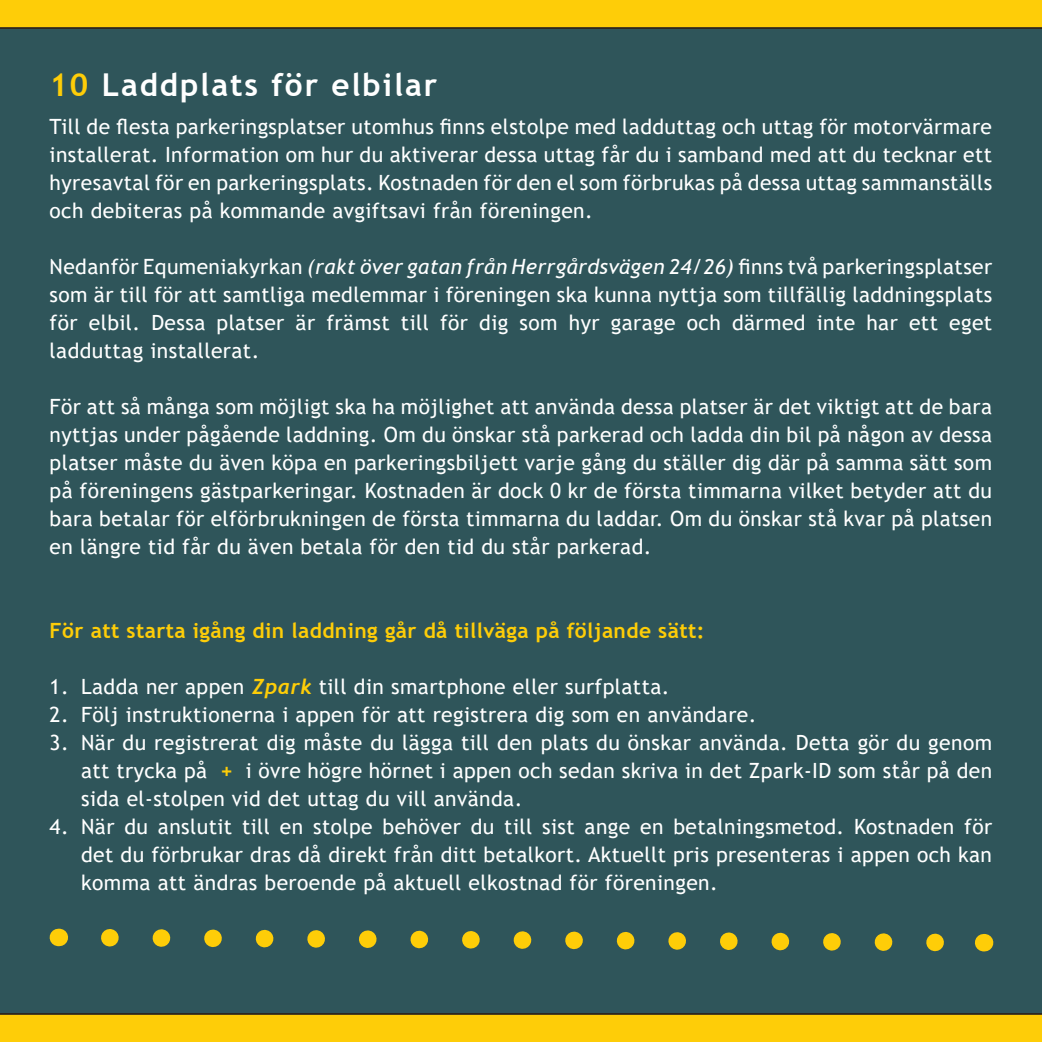
<style>
.page{position:relative;width:1042px;height:1042px;background:#fff}
.page>*{position:absolute;margin:0;border:0;box-sizing:border-box;transform-origin:0 0}
.Rubrik{font:700 31.5px "Trebuchet MS";letter-spacing:.06em;color:#fff}
.Brödtext{font:21px/28px "Trebuchet MS";letter-spacing:.02em;color:#fff;text-align:justify}
.Brödtext-2{font:700 21px "Trebuchet MS";letter-spacing:.02em;color:#fecd08}
.s1{color:#fecd08}
.s2{font-style:italic}
.s3{font-family:"Trebuchet";font-weight:700;font-style:italic;color:#fecd08}
.s4{font-weight:700;color:#fecd08}
</style>
<div class="page">
<div style="left:0;top:29px;width:1042px;height:984px;background:#2f555a"></div>
<div style="left:0;top:0;width:1042px;height:29px;background:#fecd08"></div>
<div style="left:0;top:1013px;width:1042px;height:29px;background:#fecd08"></div>
<svg style="left:92px;top:920px;width:883px;height:40px;background:#466250"></svg>
<svg style="left:58px;top:928px;width:1px;height:18px"></svg>
<svg style="left:983px;top:934px;width:1px;height:17px"></svg>
<p class="Rubrik" style="left:50px;top:65px;width:389px"><span class="s1">10</span> Laddplats för elbilar</p>
<p class="Brödtext" style="left:50px;top:112px;width:944px">Till de flesta parkeringsplatser utomhus finns elstolpe med ladduttag och uttag för motorvärmare installerat. Information om hur du aktiverar dessa uttag får du i samband med att du tecknar ett hyresavtal för en parkeringsplats. Kostnaden för den el som förbrukas på dessa uttag sammanställs och debiteras på kommande avgiftsavi från föreningen.</p>
<p class="Brödtext" style="left:50px;top:252px;width:944px">Nedanför Equmeniakyrkan <span class="s2">(rakt över gatan från Herrgårdsvägen 24/26)</span> finns två parkeringsplatser som är till för att samtliga medlemmar i föreningen ska kunna nyttja som tillfällig laddningsplats för elbil. Dessa platser är främst till för dig som hyr garage och därmed inte har ett eget ladduttag installerat.</p>
<p class="Brödtext" style="left:50px;top:392px;width:944px">För att så många som möjligt ska ha möjlighet att använda dessa platser är det viktigt att de bara nyttjas under pågående laddning. Om du önskar stå parkerad och ladda din bil på någon av dessa platser måste du även köpa en parkeringsbiljett varje gång du ställer dig där på samma sätt som på föreningens gästparkeringar. Kostnaden är dock 0 kr de första timmarna vilket betyder att du bara betalar för elförbrukningen de första timmarna du laddar. Om du önskar stå kvar på platsen en längre tid får du även betala för den tid du står parkerad.</p>
<p class="Brödtext-2" style="left:50px;top:617px;width:656px">För att starta igång din laddning går då tillväga på följande sätt:</p>
<p class="Brödtext" style="left:50px;top:672px;width:621px">1. Ladda ner appen <span class="s3">Zpark</span> till din smartphone eller surfplatta.</p>
<p class="Brödtext" style="left:50px;top:700px;width:708px">2. Följ instruktionerna i appen för att registrera dig som en användare.</p>
<p class="Brödtext" style="left:81px;top:728px;width:912px;text-indent:-32px">3. När du registrerat dig måste du lägga till den plats du önskar använda. Detta gör du genom att trycka på <span class="s4">+</span> i övre högre hörnet i appen och sedan skriva in det Zpark-ID som står på den sida el-stolpen vid det uttag du vill använda.</p>
<p class="Brödtext" style="left:81px;top:812px;width:912px;text-indent:-32px">4. När du anslutit till en stolpe behöver du till sist ange en betalningsmetod. Kostnaden för det du förbrukar dras då direkt från ditt betalkort. Aktuellt pris presenteras i appen och kan komma att ändras beroende på aktuell elkostnad för föreningen.</p>
</div>
